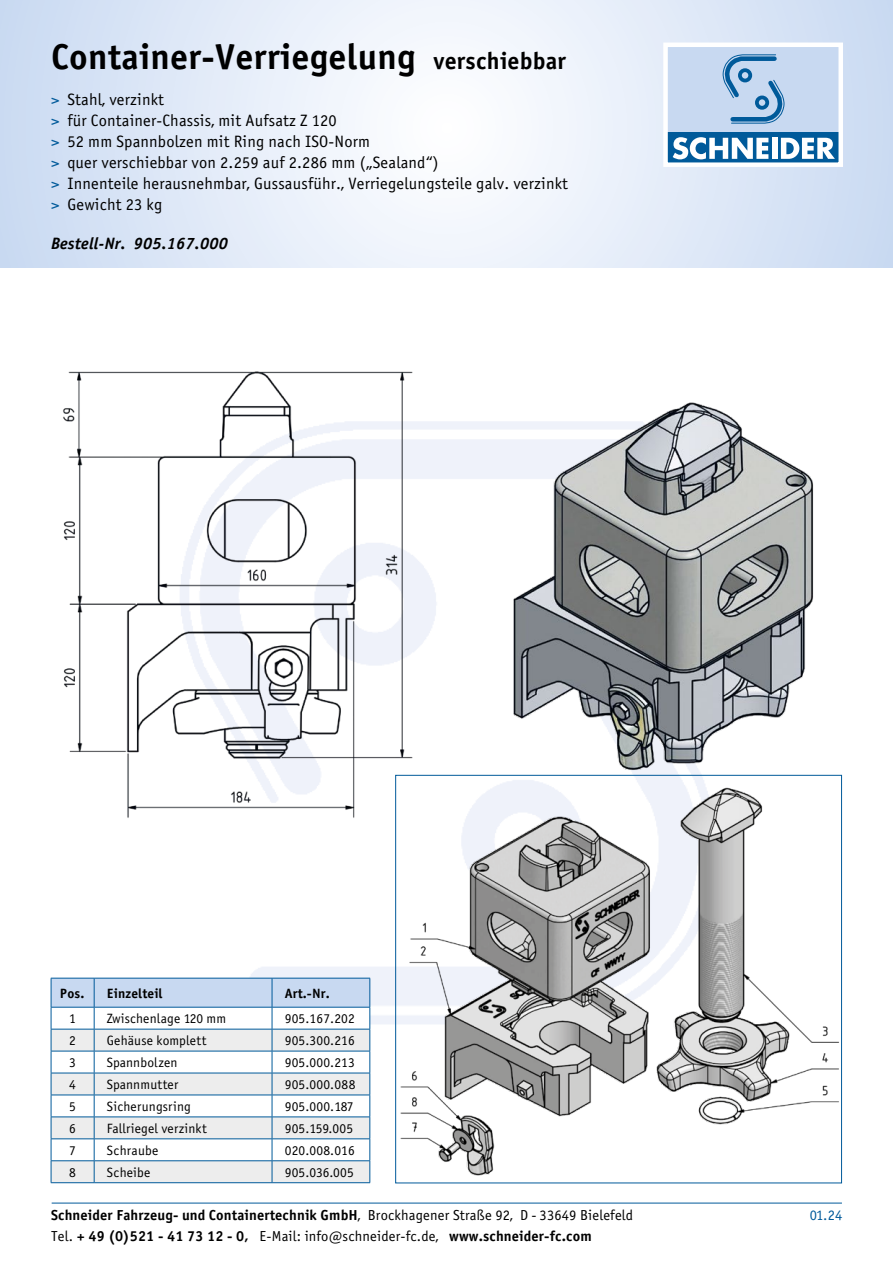
<style>
.page{position:relative;width:893px;height:1263px;background:#fff}
.page>*{position:absolute;margin:0;border:0;box-sizing:border-box;transform-origin:0 0}
.t1{font:36px "Officina Sans Bold ITC";letter-spacing:.01em;color:#000}
.t2{font:16.5px/21px "Officina Sans Book ITC";letter-spacing:.01em;color:#000}
.t3{font:italic 16.5px "Officina Sans Bold ITC";letter-spacing:.01em;color:#000}
.t4{font:14.55px "Officina Sans Bold ITC";letter-spacing:.01em;color:#000}
.t5{font:14.55px "Officina Sans Book ITC";color:#005a9a}
.t6{font:13.5px "Officina Sans Book ITC";letter-spacing:.01em;color:#000}
.t7{font:13.5px "Officina Sans Bold ITC";letter-spacing:.01em;color:#000}
.s1{font-size:24px}
.s2{color:#005a9a}
.s3{font-family:"Officina Sans Book ITC"}
</style>
<div class="page">
<svg style="left:0;top:0;width:893px;height:268px"></svg>
<hr style="left:52px;top:1203px;width:790px;height:1px;background:#005a9a">
<div style="left:665px;top:45px;width:176px;height:87px;background:#c8d9f1"></div>
<div style="left:665px;top:132px;width:176px;height:33px;background:#005a9a"></div>
<svg style="left:722px;top:54px;width:63px;height:70px"></svg>
<svg style="left:673px;top:137px;width:95px;height:22px"></svg>
<div style="left:772px;top:138px;width:5px;height:21px;background:#fff"></div>
<svg style="left:781px;top:138px;width:54px;height:21px"></svg>
<div style="left:663px;top:43px;width:180px;height:124px;border:4px solid #fff"></div>
<img style="left:397px;top:840px;width:443px;height:336px">
<svg style="left:51px;top:978px;width:320px;height:205px"></svg>
<hr style="left:272px;top:1182px;width:98px;height:1px;background:#005a9a">
<img style="left:63px;top:371px;width:773px;height:469px">
<h1 class="t1" style="left:51px;top:34px;width:517px">Container-Verriegelung <span class="s1">verschiebbar</span></h1>
<p class="t2" style="left:51px;top:89px;width:519px"><span class="s2">&gt;</span> Stahl, verzinkt<br><span class="s2">&gt;</span> für Container-Chassis, mit Aufsatz Z 120<br><span class="s2">&gt;</span> 52 mm Spannbolzen mit Ring nach ISO-Norm<br><span class="s2">&gt;</span> quer verschiebbar von 2.259 auf 2.286 mm („Sealand“)<br><span class="s2">&gt;</span> Innenteile herausnehmbar, Gussausführ., Verriegelungsteile galv. verzinkt <span class="s2">&gt;</span> Gewicht 23 kg</p>
<p class="t3" style="left:51px;top:234px;width:178px">Bestell-Nr. 905.167.000</p>
<p class="t7" style="left:60px;top:985px;width:26px">Pos.</p>
<p class="t7" style="left:107px;top:985px;width:57px">Einzelteil</p>
<p class="t7" style="left:285px;top:985px;width:46px">Art.-Nr.</p>
<p class="t6" style="left:69px;top:1011px;width:8px">1</p>
<p class="t6" style="left:107px;top:1011px;width:121px">Zwischenlage 120 mm</p>
<p class="t6" style="left:285px;top:1011px;width:72px">905.167.202</p>
<p class="t6" style="left:69px;top:1033px;width:8px">2</p>
<p class="t6" style="left:107px;top:1033px;width:101px">Gehäuse komplett</p>
<p class="t6" style="left:285px;top:1033px;width:72px">905.300.216</p>
<p class="t6" style="left:69px;top:1054px;width:8px">3</p>
<p class="t6" style="left:107px;top:1054px;width:72px">Spannbolzen</p>
<p class="t6" style="left:285px;top:1054px;width:72px">905.000.213</p>
<p class="t6" style="left:69px;top:1076px;width:8px">4</p>
<p class="t6" style="left:107px;top:1076px;width:73px">Spannmutter</p>
<p class="t6" style="left:285px;top:1076px;width:72px">905.000.088</p>
<p class="t6" style="left:69px;top:1098px;width:8px">5</p>
<p class="t6" style="left:107px;top:1098px;width:86px">Sicherungsring</p>
<p class="t6" style="left:285px;top:1098px;width:70px">905.000.187</p>
<p class="t6" style="left:69px;top:1120px;width:8px">6</p>
<p class="t6" style="left:107px;top:1120px;width:101px">Fallriegel verzinkt</p>
<p class="t6" style="left:285px;top:1120px;width:70px">905.159.005</p>
<p class="t6" style="left:69px;top:1142px;width:8px">7</p>
<p class="t6" style="left:107px;top:1142px;width:53px">Schraube</p>
<p class="t6" style="left:285px;top:1142px;width:72px">020.008.016</p>
<p class="t6" style="left:69px;top:1164px;width:8px">8</p>
<p class="t6" style="left:107px;top:1164px;width:45px">Scheibe</p>
<p class="t6" style="left:285px;top:1164px;width:71px">905.036.005</p>
<p class="t4" style="left:51px;top:1206px;width:584px">Schneider Fahrzeug- und Containertechnik GmbH<span class="s3">, Brockhagener Straße 92, D - 33649 Bielefeld</span></p>
<p class="t5" style="left:810px;top:1206px;width:34px">01.24</p>
<p class="t4" style="left:51px;top:1227px;width:542px"><span class="s3">Tel.</span> + 49 (0)521 - 41 73 12 - 0, <span class="s3">E-Mail: info@schneider-fc.de,</span> www.schneider-fc.com</p>
</div>
